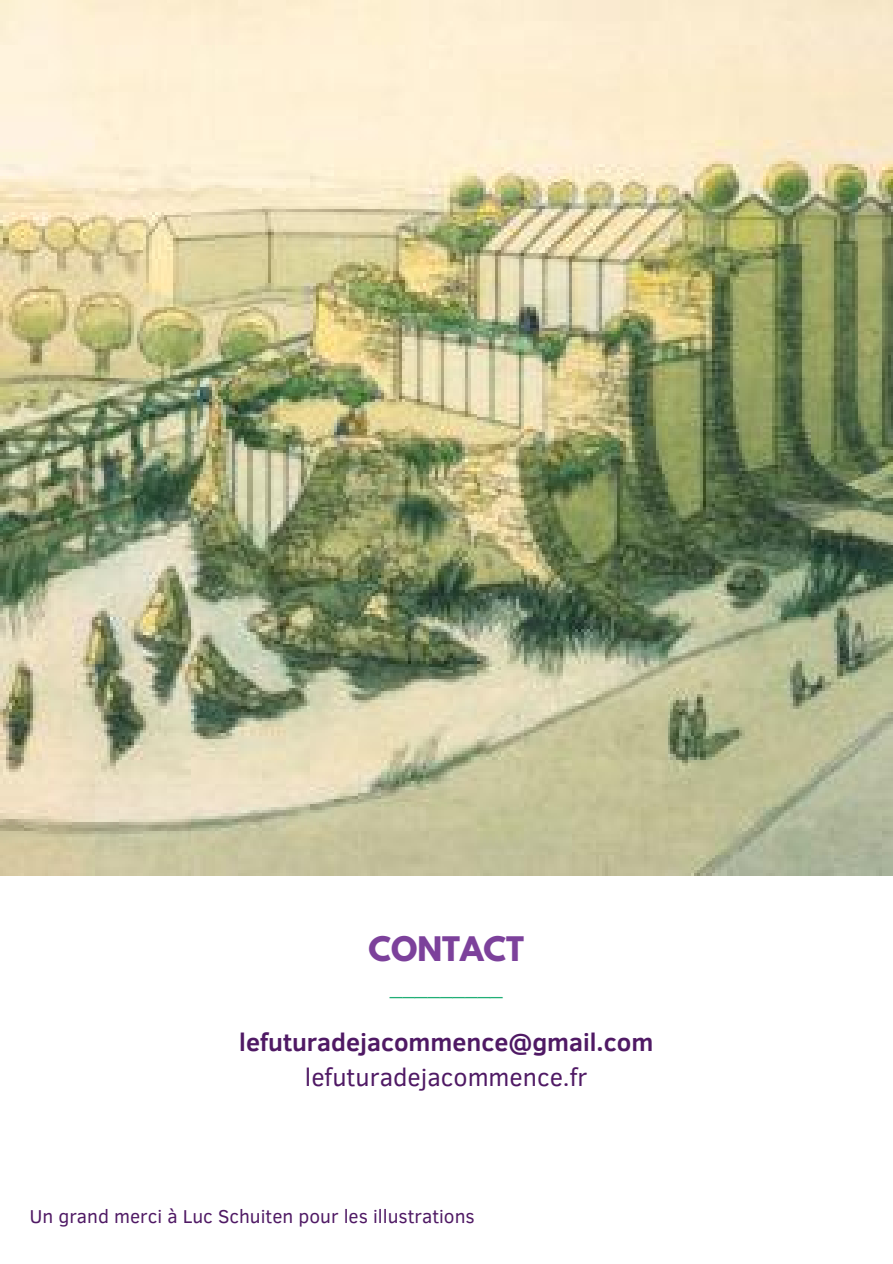
<style>
.page{position:relative;width:893px;height:1264px;background:#fff}
.page>*{position:absolute;margin:0;border:0;box-sizing:border-box;transform-origin:0 0}
.t1{font:700 30px "League Spartan";color:#7c419b}
.t2{font:700 25.05px "Clear Sans";color:#4f1964}
.t3{font:25.05px "Clear Sans";color:#4f1964}
.t4{font:700 25.05px "Clear Sans";color:#21af76}
.t5{font:19.05px "Clear Sans";color:#4f1964}
</style>
<div class="page">
<img style="left:0;top:0;width:892px;height:875px">
<h1 class="t1" style="left:368px;top:933px;width:157px">CONTACT</h1>
<h2 class="t4" style="left:390px;top:967px;width:114px">_________</h2>
<h2 class="t2" style="left:239px;top:1024px;width:415px">lefuturadejacommence@gmail.com</h2>
<h2 class="t3" style="left:305px;top:1058px;width:284px">lefuturadejacommence.fr</h2>
<p class="t5" style="left:29px;top:1201px;width:447px">Un grand merci à Luc Schuiten pour les illustrations</p>
</div>
